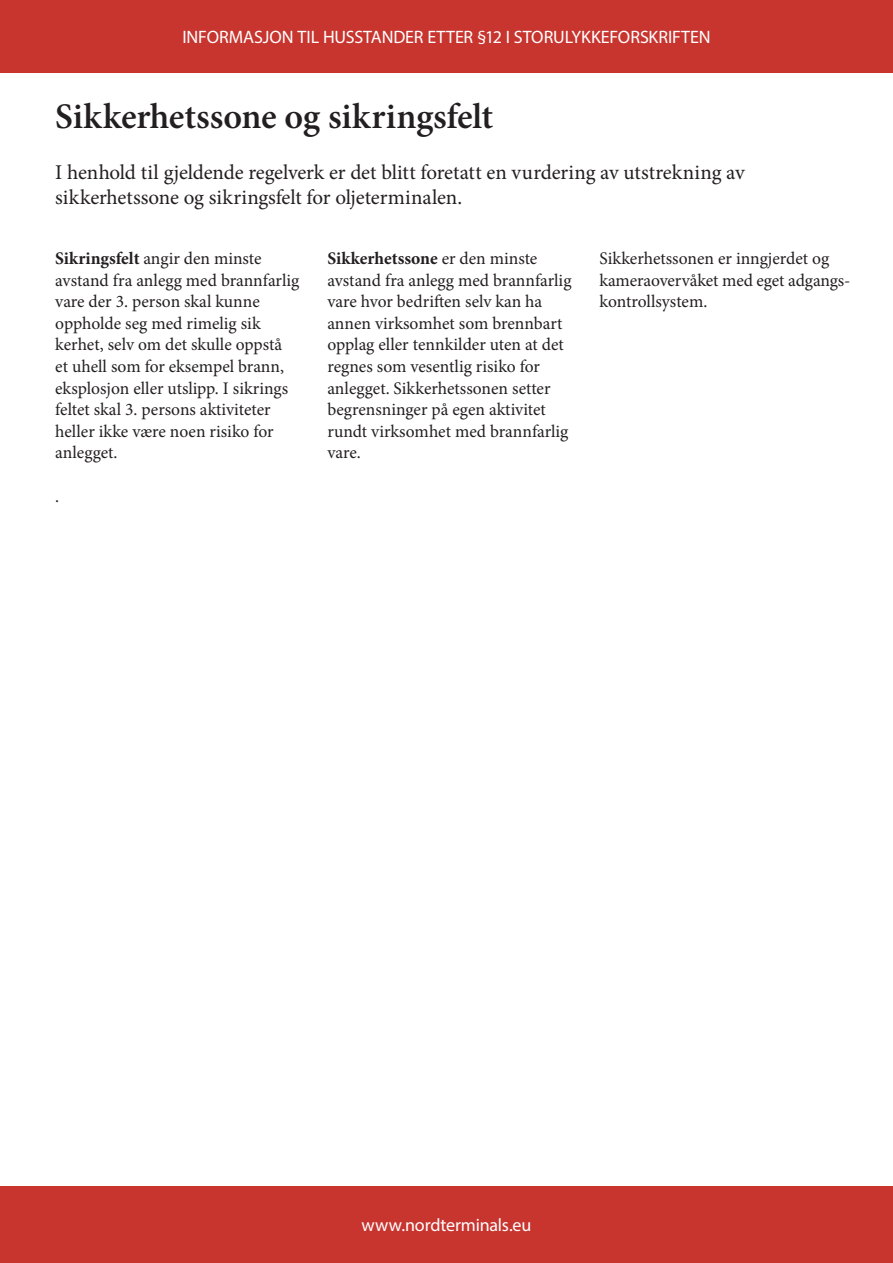
<style>
.page{position:relative;width:893px;height:1263px;background:#fff}
.page>*{position:absolute;margin:0;border:0;box-sizing:border-box;transform-origin:0 0}
.t1{font:600 36px "Minion Pro";letter-spacing:-.01em;color:#231f20}
.t2{font:21px/25.2px "Minion Pro";letter-spacing:-.01em;color:#231f20}
.t3{font:18px "Myriad Pro";letter-spacing:-.005em;color:#fff}
.t4{font:17.7px/21.6px "Minion Pro";color:#231f20}
.s1{font-weight:700}
</style>
<div class="page">
<div style="left:0;top:0;width:893px;height:72px;background:#c8352f"></div>
<div style="left:0;top:1186px;width:893px;height:77px;background:#c8352f"></div>
<p class="t3" style="left:182px;top:26px;width:530px">INFORMASJON TIL HUSSTANDER ETTER §12 I STORULYKKEFORSKRIFTEN</p>
<h1 class="t1" style="left:55px;top:92px;width:439px">Sikkerhetssone og sikringsfelt</h1>
<p class="t2" style="left:55px;top:160px;width:691px">I henhold til gjeldende regelverk er det blitt foretatt en vurdering av utstrekning av sikkerhetssone og sikringsfelt for oljeterminalen.</p>
<p class="t4" style="left:55px;top:248px;width:246px"><span class="s1">Sikringsfelt</span> angir den minste avstand fra anlegg med brannfarlig vare der 3. person skal kunne oppholde seg med rimelig sik kerhet, selv om det skulle oppstå et uhell som for eksempel brann, eksplosjon eller utslipp. I sikrings feltet skal 3. persons aktiviteter heller ikke være noen risiko for anlegget.</p>
<p class="t4" style="left:55px;top:485px;width:5px">.</p>
<p class="t4" style="left:327px;top:248px;width:246px"><span class="s1">Sikkerhetssone</span> er den minste avstand fra anlegg med brannfarlig vare hvor bedriften selv kan ha annen virksomhet som brennbart opplag eller tennkilder uten at det regnes som vesentlig risiko for anlegget. Sikkerhetssonen setter begrensninger på egen aktivitet rundt virksomhet med brannfarlig vare.</p>
<p class="t4" style="left:600px;top:248px;width:252px">Sikkerhetssonen er inngjerdet og kameraovervåket med eget adgangs&shy;kontrollsystem.</p>
<p class="t3" style="left:362px;top:1214px;width:171px">www.nordterminals.eu</p>
</div>
